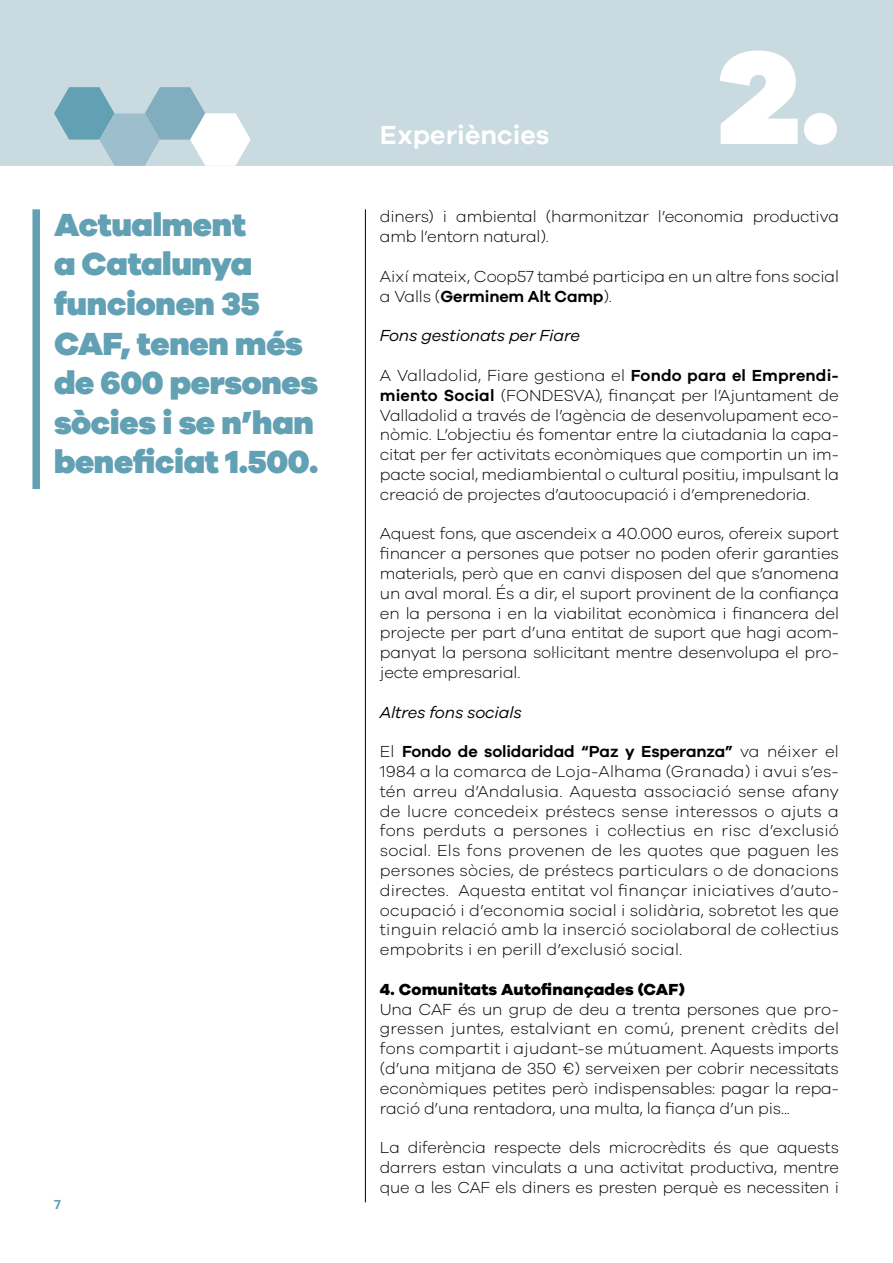
<style>
.page{position:relative;width:893px;height:1263px;background:#fff}
.page>*{position:absolute;margin:0;border:0;box-sizing:border-box;transform-origin:0 0}
.t1{font:900 136.5px "Galano Grotesque";color:#fff}
.t2{font:900 33px/39.6px "Galano Grotesque";letter-spacing:-.01em;color:#62a0b4}
.t3{font:600 27px "Galano Grotesque";color:#fff}
.t4{font:300 16.5px/19.8px "Galano Grotesque";letter-spacing:-.01em;color:#000;text-align:justify}
.t5{font:italic 16.5px "Galano Grotesque";letter-spacing:-.01em;color:#000}
.t6{font:800 16.5px "Galano Grotesque";letter-spacing:.01em;color:#000}
.t7{font:600 13.5px "Galano Grotesque";color:#62a0b4}
.s1{font-weight:600}
</style>
<div class="page">
<div style="left:0;top:0;width:893px;height:166px;background:#cadae1"></div>
<svg style="left:54px;top:87px;width:197px;height:79px"></svg>
<hr style="left:365px;top:209px;width:1px;height:993px;background:#000">
<div style="left:32px;top:209px;width:8px;height:280px;background:#62a0b4"></div>
<h2 class="t2" style="left:54px;top:204px;width:266px">Actualment<br>a Catalunya funcionen 35<br>CAF, tenen més de 600 persones sòcies i se n’han beneficiat 1.500.</h2>
<p class="t7" style="left:54px;top:1196px;width:8px">7</p>
<h3 class="t3" style="left:380px;top:118px;width:171px">Experiències</h3>
<h1 class="t1" style="left:717px;top:11px;width:123px">2.</h1>
<p class="t4" style="left:380px;top:206px;width:461px">diners) i ambiental (harmonitzar l’economia productiva amb l’entorn natural).</p>
<p class="t4" style="left:380px;top:266px;width:461px">Així mateix, Coop57 també participa en un altre fons social a Valls (<span class="s1">Germinem Alt Camp</span>).</p>
<p class="t5" style="left:380px;top:326px;width:202px">Fons gestionats per Fiare</p>
<p class="t4" style="left:380px;top:365px;width:461px">A Valladolid, Fiare gestiona el <span class="s1">Fondo para el Emprendi&shy;miento Social</span> (FONDESVA), finançat per l’Ajuntament de Valladolid a través de l’agència de desenvolupament eco&shy;nòmic. L’objectiu és fomentar entre la ciutadania la capa&shy;citat per fer activitats econòmiques que comportin un im&shy;pacte social, mediambiental o cultural positiu, impulsant la creació de projectes d’autoocupació i d’emprenedoria.</p>
<p class="t4" style="left:380px;top:523px;width:461px">Aquest fons, que ascendeix a 40.000 euros, ofereix suport financer a persones que potser no poden oferir garanties materials, però que en canvi disposen del que s’anomena un aval moral. És a dir, el suport provinent de la confiança en la persona i en la viabilitat econòmica i financera del projecte per part d’una entitat de suport que hagi acom&shy;panyat la persona sol·licitant mentre desenvolupa el pro&shy;jecte empresarial.</p>
<p class="t5" style="left:380px;top:702px;width:143px">Altres fons socials</p>
<p class="t4" style="left:380px;top:741px;width:461px">El <span class="s1">Fondo de solidaridad “Paz y Esperanza”</span> va néixer el 1984 a la comarca de Loja-Alhama (Granada) i avui s’es&shy;tén arreu d’Andalusia. Aquesta associació sense afany de lucre concedeix préstecs sense interessos o ajuts a fons perduts a persones i col·lectius en risc d’exclusió social. Els fons provenen de les quotes que paguen les persones sòcies, de préstecs particulars o de donacions directes. Aquesta entitat vol finançar iniciatives d’auto&shy;ocupació i d’economia social i solidària, sobretot les que tinguin relació amb la inserció sociolaboral de col·lectius empobrits i en perill d’exclusió social.</p>
<p class="t6" style="left:380px;top:979px;width:307px">4. Comunitats Autofinançades (CAF)</p>
<p class="t4" style="left:380px;top:998px;width:461px">Una CAF és un grup de deu a trenta persones que pro&shy;gressen juntes, estalviant en comú, prenent crèdits del fons compartit i ajudant-se mútuament. Aquests imports (d’una mitjana de 350 €) serveixen per cobrir necessitats econòmiques petites però indispensables: pagar la repa&shy;ració d’una rentadora, una multa, la fiança d’un pis...</p>
<p class="t4" style="left:380px;top:1137px;width:461px">La diferència respecte dels microcrèdits és que aquests darrers estan vinculats a una activitat productiva, mentre que a les CAF els diners es presten perquè es necessiten i</p>
</div>
